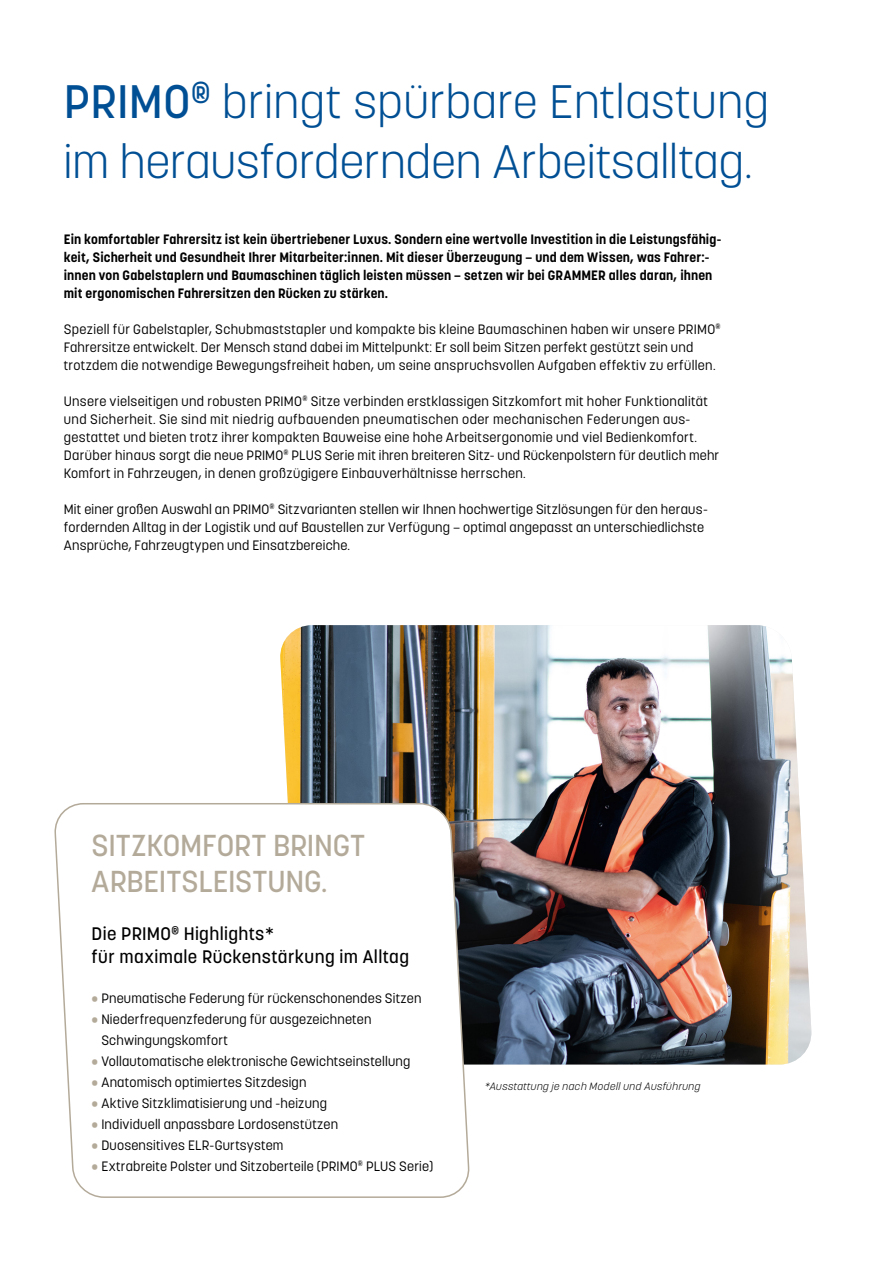
<style>
.page{position:relative;width:893px;height:1263px;background:#fff}
.page>*{position:absolute;margin:0;border:0;box-sizing:border-box;transform-origin:0 0}
.t1{font:300 46.5px/60px "Korolev";letter-spacing:.005em;color:#004f94}
.t2{font:500 30px/36px "Korolev";letter-spacing:-.005em;color:#b4aa9a}
.t3{font:500 18px/22.5px "Korolev";letter-spacing:.02em;color:#000}
.t4{font:13.5px/18px "Korolev";letter-spacing:.02em;color:#000}
.t5{font:700 13.5px/18px "Korolev";letter-spacing:.01em;color:#000}
.t6{font:italic 300 10.5px "Korolev";letter-spacing:.045em;color:#000}
.s1{font-weight:500}
.s2{color:#b4aa9a}
</style>
<div class="page">
<hr style="left:892px;top:0;width:1px;height:1263px;background:#e3e3e3">
<img style="left:280px;top:625px;width:532px;height:439px">
<svg style="left:54px;top:802px;width:418px;height:396px"></svg>
<hr style="left:892px;top:0;width:1px;height:1209px;background:#fff">
<h1 class="t1" style="left:64px;top:71px;width:707px"><span class="s1">PRIMO</span><sup>®</sup> bringt spürbare Entlastung im herausfordernden Arbeitsalltag.</h1>
<p class="t5" style="left:64px;top:230px;width:659px">Ein komfortabler Fahrersitz ist kein übertriebener Luxus. Sondern eine wertvolle Investition in die Leistungsfähig&shy;keit, Sicherheit und Gesundheit Ihrer Mitarbeiter:innen. Mit dieser Überzeugung – und dem Wissen, was Fahrer:- innen von Gabelstaplern und Baumaschinen täglich leisten müssen – setzen wir bei GRAMMER alles daran, ihnen mit ergonomischen Fahrersitzen den Rücken zu stärken.</p>
<p class="t4" style="left:64px;top:320px;width:658px">Speziell für Gabelstapler, Schubmaststapler und kompakte bis kleine Baumaschinen haben wir unsere PRIMO<sup>®<br></sup>Fahrersitze entwickelt. Der Mensch stand dabei im Mittelpunkt: Er soll beim Sitzen perfekt gestützt sein und trotzdem die notwendige Bewegungsfreiheit haben, um seine anspruchsvollen Aufgaben effektiv zu erfüllen.</p>
<p class="t4" style="left:64px;top:392px;width:657px">Unsere vielseitigen und robusten PRIMO<sup>®</sup> Sitze verbinden erstklassigen Sitzkomfort mit hoher Funktionalität und Sicherheit. Sie sind mit niedrig aufbauenden pneumatischen oder mechanischen Federungen aus&shy;gestattet und bieten trotz ihrer kompakten Bauweise eine hohe Arbeitsergonomie und viel Bedienkomfort.<br>Darüber hinaus sorgt die neue PRIMO<sup>®</sup> PLUS Serie mit ihren breiteren Sitz- und Rückenpolstern für deutlich mehr Komfort in Fahrzeugen, in denen großzügigere Einbauverhältnisse herrschen.</p>
<p class="t4" style="left:64px;top:500px;width:644px">Mit einer großen Auswahl an PRIMO<sup>®</sup> Sitzvarianten stellen wir Ihnen hochwertige Sitzlösungen für den heraus&shy;fordernden Alltag in der Logistik und auf Baustellen zur Verfügung – optimal angepasst an unterschiedlichste<br>Ansprüche, Fahrzeugtypen und Einsatzbereiche.</p>
<h2 class="t2" style="left:92px;top:827px;width:275px">SITZKOMFORT BRINGT<br>ARBEITSLEISTUNG.</h2>
<h3 class="t3" style="left:92px;top:922px;width:319px">Die PRIMO<sup>®</sup> Highlights*<br>für maximale Rückenstärkung im Alltag</h3>
<p class="t4" style="left:92px;top:989px;width:331px"><span class="s2">•</span> Pneumatische Federung für rückenschonendes Sitzen</p>
<p class="t4" style="left:101px;top:1009px;width:272px;line-height:21px;text-indent:-10px"><span class="s2">•</span> Niederfrequenzfederung für ausgezeichneten<br>Schwingungskomfort</p>
<p class="t4" style="left:92px;top:1052px;width:320px"><span class="s2">•</span> Vollautomatische elektronische Gewichtseinstellung</p>
<p class="t4" style="left:92px;top:1073px;width:216px"><span class="s2">•</span> Anatomisch optimiertes Sitzdesign</p>
<p class="t4" style="left:92px;top:1094px;width:237px"><span class="s2">•</span> Aktive Sitzklimatisierung und -heizung</p>
<p class="t4" style="left:92px;top:1115px;width:248px"><span class="s2">•</span> Individuell anpassbare Lordosenstützen</p>
<p class="t4" style="left:92px;top:1136px;width:193px"><span class="s2">•</span> Duosensitives ELR-Gurtsystem</p>
<p class="t4" style="left:92px;top:1157px;width:343px"><span class="s2">•</span> Extrabreite Polster und Sitzoberteile (PRIMO<sup>®</sup> PLUS Serie)</p>
<p class="t6" style="left:485px;top:1079px;width:217px">*Ausstattung je nach Modell und Ausführung</p>
</div>
